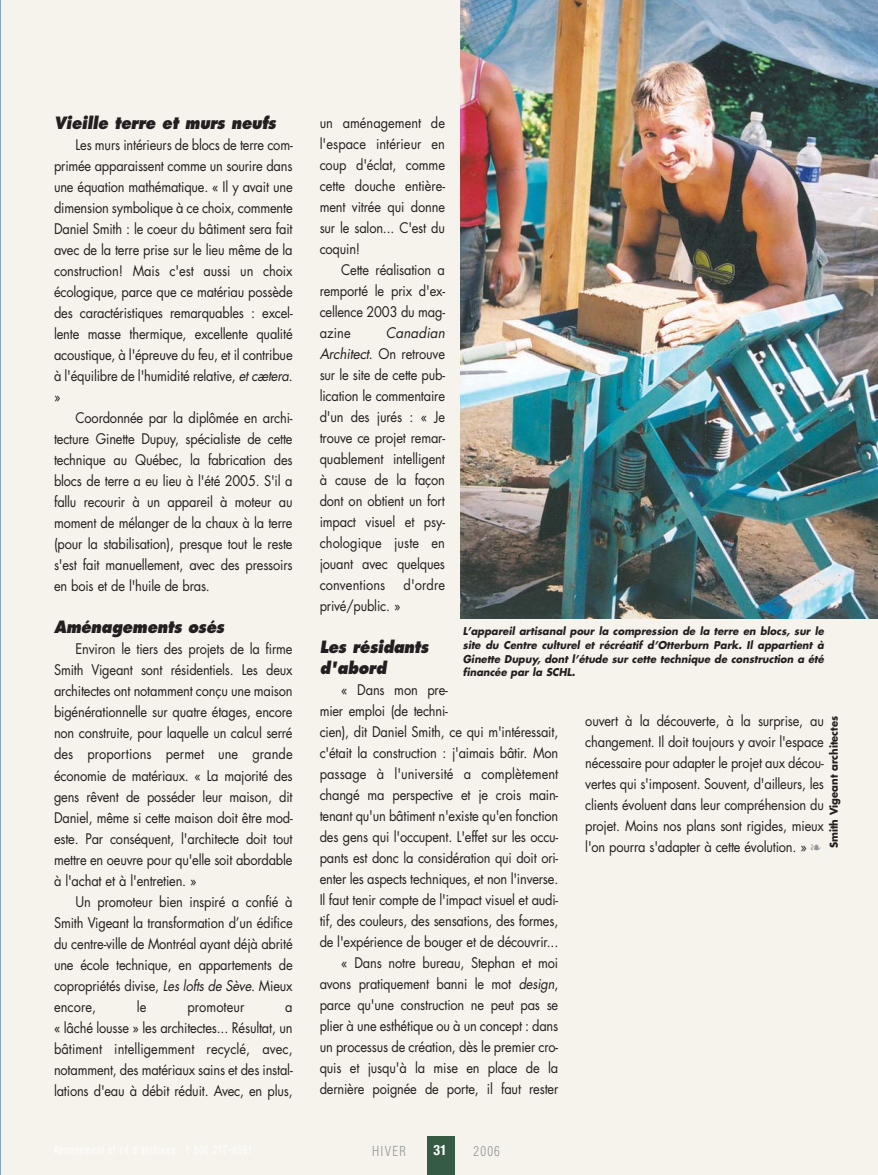
<style>
.page{position:relative;width:878px;height:1175px;background:#fff}
.page>*{position:absolute;margin:0;border:0;box-sizing:border-box;transform-origin:0 0}
.t1{font:italic 800 16.5px/21px "Futura";color:#231f20;scale:.9 1}
.t2{font:14.25px/21px "Futura";letter-spacing:-.015em;color:#231f20;text-align:justify;scale:.9 1}
.t3{font:14.25px "Futura";letter-spacing:.005em;color:#231f20;scale:.9 1}
.t4{font:700 condensed 14.25px "Helvetica Neue";color:#fff}
.t5{font:300 condensed 13.5px "Helvetica";letter-spacing:.1em;color:#939598;scale:.95 1}
.t6{font:italic 700 10.5px/13.6px "Futura";color:#231f20;text-align:justify;scale:.95 1}
.t7{font:700 10.5px "Futura";color:#231f20;scale:.95 1}
.s1{font-style:italic}
.s2{color:#939598}
</style>
<div class="page">
<div style="left:1px;top:0;width:877px;height:1174px;background:#f6f3ec"></div>
<div style="left:427px;top:1136px;width:27px;height:38px;background:#355b44"></div>
<img style="left:460px;top:0;width:418px;height:619px">
<hr style="left:0;top:0;width:1px;height:1174px;background:#84a6c6">
<p class="t1" style="left:54px;top:114px;width:250px">Vieille terre et murs neufs</p>
<p class="t2" style="left:54px;top:136px;width:267px;text-indent:22px">Les murs intérieurs de blocs de terre com&shy;primée apparaissent comme un sourire dans une équation mathématique. « Il y avait une dimension symbolique à ce choix, commente Daniel Smith : le coeur du bâtiment sera fait avec de la terre prise sur le lieu même de la construction! Mais c'est aussi un choix écologique, parce que ce matériau possède des caractéristiques remarquables : excel&shy;lente masse thermique, excellente qualité acoustique, à l'épreuve du feu, et il contribue à l'équilibre de l'humidité relative, <span class="s1">et cætera</span>. »</p>
<p class="t2" style="left:54px;top:409px;width:266px;text-indent:22px">Coordonnée par la diplômée en archi&shy;tecture Ginette Dupuy, spécialiste de cette technique au Québec, la fabrication des blocs de terre a eu lieu à l'été 2005. S'il a fallu recourir à un appareil à moteur au moment de mélanger de la chaux à la terre (pour la stabilisation), presque tout le reste s'est fait manuellement, avec des pressoirs en bois et de l'huile de bras.</p>
<p class="t1" style="left:54px;top:618px;width:193px">Aménagements osés</p>
<p class="t2" style="left:54px;top:640px;width:267px;text-indent:22px">Environ le tiers des projets de la firme Smith Vigeant sont résidentiels. Les deux architectes ont notamment conçu une maison bigénérationnelle sur quatre étages, encore non construite, pour laquelle un calcul serré des proportions permet une grande économie de matériaux. « La majorité des gens rêvent de posséder leur maison, dit Daniel, même si cette maison doit être mod&shy;este. Par conséquent, l'architecte doit tout mettre en oeuvre pour qu'elle soit abordable à l'achat et à l'entretien. »</p>
<p class="t2" style="left:54px;top:892px;width:267px;text-indent:22px">Un promoteur bien inspiré a confié à Smith Vigeant la transformation d’un édifice du centre-ville de Montréal ayant déjà abrité une école technique, en appartements de copropriétés divise, <span class="s1">Les lofts de Sève</span>. Mieux encore,</p>
<p class="t2" style="left:137px;top:997px;width:12px">le</p>
<p class="t3" style="left:187px;top:999px;width:65px">promoteur</p>
<p class="t2" style="left:54px;top:997px;width:267px;text-indent:231px">a « lâché lousse » les architectes... Résultat, un bâtiment intelligemment recyclé, avec, notamment, des matériaux sains et des instal&shy;lations d'eau à débit réduit. Avec, en plus,</p>
<p class="t2" style="left:320px;top:113px;width:141px">un aménagement de l'espace intérieur en coup d'éclat, comme cette douche entière&shy;ment vitrée qui donne sur le salon... C'est du coquin!</p>
<p class="t2" style="left:320px;top:260px;width:141px;text-indent:22px">Cette réalisation a remporté le prix d'ex&shy;cellence 2003 du mag&shy;azine</p>
<p class="t2" style="left:320px;top:323px;width:143px;text-align:left;text-indent:66px"><span class="s1">Canadian<br>Architect</span>. O n ret ro u ve sur le site de cette pub&shy;lication le commentaire d'un des jurés : « Je trouve ce projet remar&shy;quablement intelligent à cause de la façon dont on obtient un fort impact visuel et psy&shy;chologique juste en jouant avec quelques conventions</p>
<p class="t2" style="left:403px;top:575px;width:47px">d'ordre</p>
<p class="t2" style="left:320px;top:596px;width:91px">privé/public. »</p>
<p class="t1" style="left:320px;top:637px;width:125px">Les résidants d'abord</p>
<p class="t2" style="left:341px;top:680px;width:120px">« Dans mon pre-</p>
<p class="t2" style="left:320px;top:701px;width:144px">mier emploi (de techni-</p>
<p class="t2" style="left:320px;top:722px;width:267px">cien), dit Daniel Smith, ce qui m'intéressait,</p>
<p class="t2" style="left:320px;top:743px;width:266px">c'était la construction : j'aimais bâtir. Mon</p>
<p class="t3" style="left:320px;top:767px;width:267px">passage à l'université a complètement</p>
<p class="t2" style="left:320px;top:785px;width:267px">changé ma perspective et je crois main-</p>
<p class="t2" style="left:320px;top:806px;width:267px">tenant qu'un bâtiment n'existe qu'en fonction</p>
<p class="t2" style="left:320px;top:827px;width:267px">des gens qui l'occupent. L'effet sur les occu-</p>
<p class="t2" style="left:320px;top:848px;width:267px">pants est donc la considération qui doit ori-</p>
<p class="t2" style="left:320px;top:869px;width:267px">enter les aspects techniques, et non l'inverse.</p>
<p class="t2" style="left:320px;top:890px;width:267px">Il faut tenir compte de l'impact visuel et audi-</p>
<p class="t2" style="left:320px;top:911px;width:267px">tif, des couleurs, des sensations, des formes,</p>
<p class="t2" style="left:320px;top:932px;width:267px">de l'expérience de bouger et de découvrir...</p>
<p class="t2" style="left:341px;top:953px;width:243px">« Dans notre bureau, Stephan et moi</p>
<p class="t2" style="left:320px;top:974px;width:266px">avons pratiquement banni le mot <span class="s1">design</span>,</p>
<p class="t2" style="left:319px;top:995px;width:267px">parce qu'une construction ne peut pas se</p>
<p class="t2" style="left:319px;top:1016px;width:267px">plier à une esthétique ou à un concept : dans</p>
<p class="t2" style="left:319px;top:1037px;width:267px">un processus de création, dès le premier cro-</p>
<p class="t2" style="left:319px;top:1058px;width:267px">quis et jusqu'à la mise en place de la</p>
<p class="t2" style="left:319px;top:1079px;width:267px">dernière poignée de porte, il faut rester</p>
<p class="t6" style="left:463px;top:625px;width:383px">L’appareil artisanal pour la compression de la terre en blocs, sur le site du Centre culturel et récréatif d’Otterburn Park. Il appartient à Ginette Dupuy, dont l’étude sur cette technique de construction a été financée par la SCHL.</p>
<p class="t2" style="left:585px;top:711px;width:267px">ouvert à la découverte, à la surprise, au changement. Il doit toujours y avoir l'espace nécessaire pour adapter le projet aux décou&shy;vertes qui s'imposent. Souvent, d'ailleurs, les clients évoluent dans leur compréhension du projet. Moins nos plans sont rigides, mieux l'on pourra s'adapter à cette évolution. » <span class="s2">❧</span></p>
<p class="t7" style="left:829px;top:848px;width:141px;rotate:-90deg">Smith Vigeant architectes</p>
<p class="t5" style="left:372px;top:1145px;width:37px">HIVER</p>
<p class="t4" style="left:433px;top:1144px;width:15px">31</p>
<p class="t5" style="left:473px;top:1145px;width:30px">2006</p>
</div>
